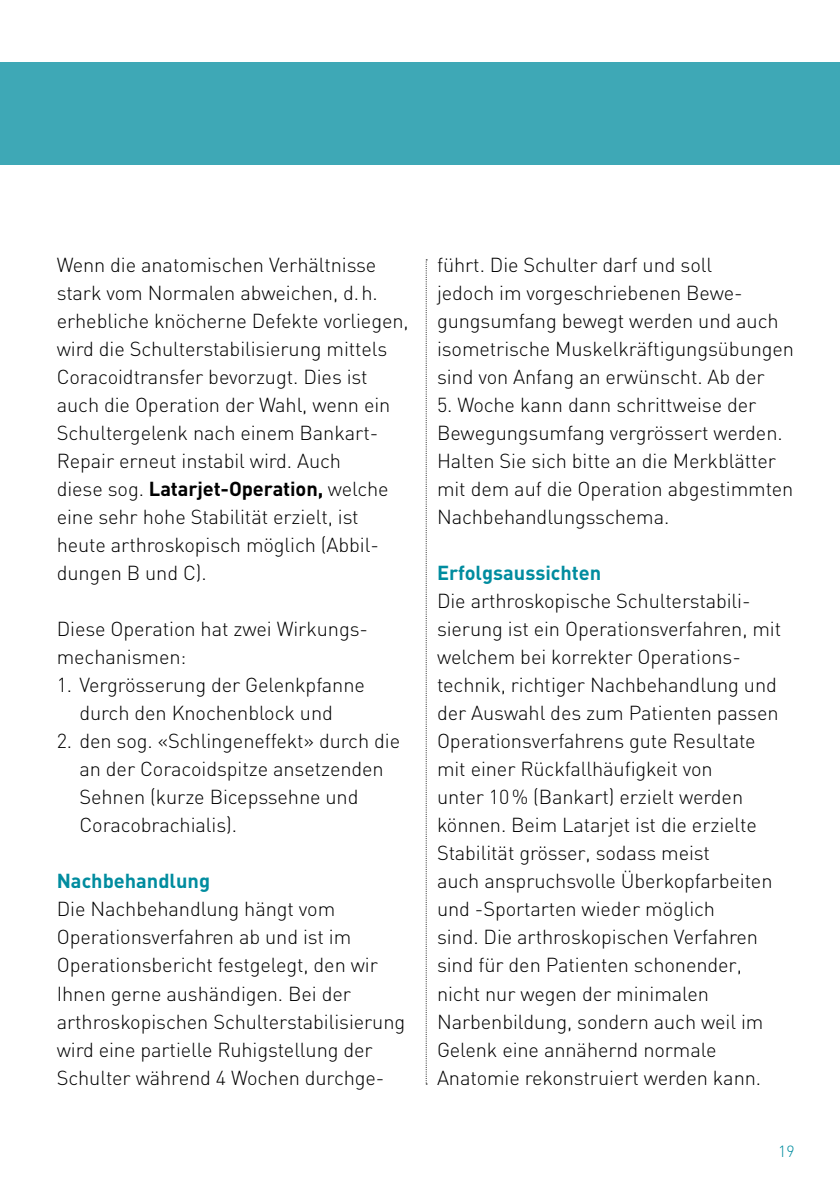
<style>
.page{position:relative;width:840px;height:1191px;background:#fff}
.page>*{position:absolute;margin:0;border:0;box-sizing:border-box;transform-origin:0 0}
.t1{font:300 20px/28px "DIN";letter-spacing:-.005em;color:#000}
.t2{font:700 20px "DIN";color:#008c9f}
.t3{font:300 16px "DIN";color:#008c9f}
.s1{font-weight:700}
</style>
<div class="page">
<div style="left:0;top:62px;width:839px;height:102px;background:#3ea8b6"></div>
<svg style="left:425px;top:259px;width:2px;height:825px"></svg>
<p class="t1" style="left:57px;top:251px;width:353px">Wenn die anatomischen Verhältnisse stark vom Normalen abweichen, d.h. erhebliche knöcherne Defekte vorliegen, wird die Schulterstabilisierung mittels Coracoidtransfer bevorzugt. Dies ist auch die Operation der Wahl, wenn ein Schultergelenk nach einem Bankart-Repair erneut instabil wird. Auch<br>diese sog. <span class="s1">Latarjet-Operation,</span> welche eine sehr hohe Stabilität erzielt, ist heute arthroskopisch möglich (Abbil&shy;dungen B und C).</p>
<p class="t1" style="left:57px;top:615px;width:312px">Diese Operation hat zwei Wirkungs&shy;mechanismen:</p>
<p class="t1" style="left:57px;top:671px;width:309px;text-align:center">1. Vergrösserung der Gelenkpfanne durch den Knochenblock und</p>
<p class="t1" style="left:79px;top:727px;width:322px;text-indent:-23px">2. den sog. «Schlingeneffekt» durch die an der Coracoidspitze ansetzenden<br>Sehnen (kurze Bicepssehne und<br>Coracobrachialis).</p>
<p class="t2" style="left:57px;top:868px;width:155px">Nachbehandlung</p>
<p class="t1" style="left:57px;top:895px;width:350px">Die Nachbehandlung hängt vom Operationsverfahren ab und ist im Operationsbericht festgelegt, den wir Ihnen gerne aushändigen. Bei der arthroskopischen Schulterstabilisierung wird eine partielle Ruhigstellung der Schulter während 4 Wochen durchge-</p>
<p class="t1" style="left:437px;top:251px;width:358px">führt. Die Schulter darf und soll<br>jedoch im vorgeschriebenen Bewe&shy;gungsumfang bewegt werden und auch isometrische Muskelkräftigungsübungen sind von Anfang an erwünscht. Ab der</p>
<p class="t1" style="left:437px;top:391px;width:358px">5. Woche kann dann schrittweise der Bewegungsumfang vergrössert werden.<br>Halten Sie sich bitte an die Merkblätter mit dem auf die Operation abgestimmten Nachbehandlungsschema.</p>
<p class="t2" style="left:437px;top:560px;width:166px">Erfolgsaussichten</p>
<p class="t1" style="left:437px;top:587px;width:345px">Die arthroskopische Schulterstabili&shy;sierung ist ein Operationsverfahren, mit welchem bei korrekter Operations&shy;technik, richtiger Nachbehandlung und der Auswahl des zum Patienten passen Operationsverfahrens gute Resultate mit einer Rückfallhäufigkeit von<br>unter 10% (Bankart) erzielt werden können. Beim Latarjet ist die erzielte Stabilität grösser, sodass meist<br>auch anspruchsvolle Überkopfarbeiten und -Sportarten wieder möglich<br>sind. Die arthroskopischen Verfahren sind für den Patienten schonender, nicht nur wegen der minimalen Narbenbildung, sondern auch weil im Gelenk eine annähernd normale Anatomie rekonstruiert werden kann.</p>
<p class="t3" style="left:777px;top:1141px;width:18px">19</p>
</div>
